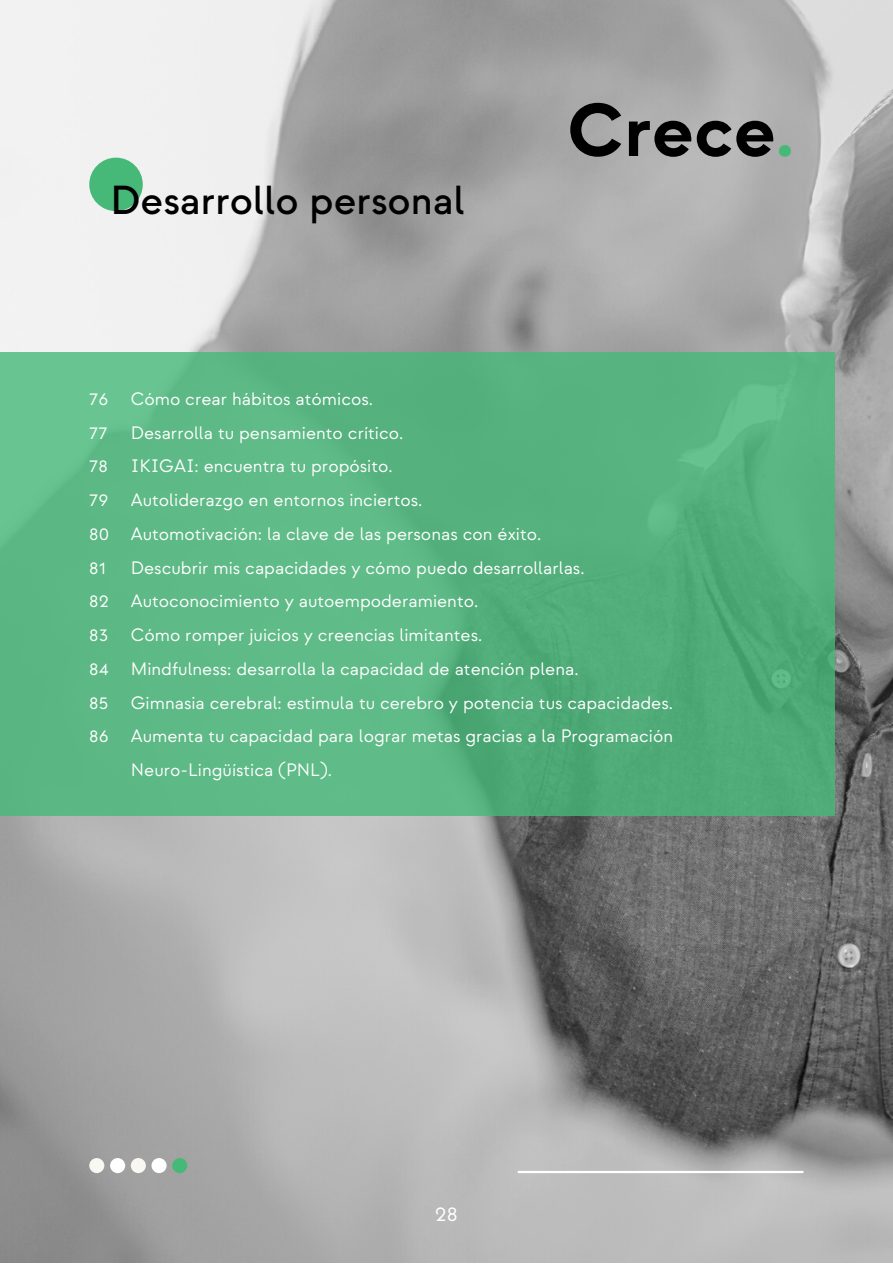
<style>
.page{position:relative;width:893px;height:1264px;background:#fff}
.page>*{position:absolute;margin:0;border:0;box-sizing:border-box;transform-origin:0 0}
.t1{font:700 74.85px "Strawford";color:#000}
.t2{font:500 40.5px "Strawford";color:#000}
.t3{font:21px "Strawford";color:#fff}
.t4{font:18px "Strawford";color:#fff}
.s1{color:#46b978}
</style>
<div class="page">
<img style="left:0;top:0;width:892px;height:1262px">
<div style="left:89px;top:1157px;width:15px;height:16px;background:#f8f7f2;border-radius:50%"></div>
<div style="left:110px;top:1157px;width:15px;height:16px;background:#fff;border-radius:50%"></div>
<hr style="left:517px;top:1170px;width:286px;height:3px;background:#fff">
<div style="left:131px;top:1157px;width:15px;height:16px;background:#f8f7f2;border-radius:50%"></div>
<div style="left:151px;top:1157px;width:15px;height:16px;background:#fff;border-radius:50%"></div>
<div style="left:172px;top:1157px;width:15px;height:16px;background:#46b978;border-radius:50%"></div>
<div style="left:89px;top:158px;width:54px;height:53px;background:#46b978;border-radius:50%"></div>
<div style="left:0;top:352px;width:834px;height:463px;background:linear-gradient(to right,#61bd89,#50ac78)"></div>
<p class="t2" style="left:110px;top:178px;width:356px">Desarrollo personal</p>
<p class="t1" style="left:567px;top:89px;width:228px">Crece<span class="s1">.</span></p>
<p class="t4" style="left:89px;top:389px;width:21px">76</p>
<p class="t4" style="left:89px;top:422px;width:20px">77</p>
<p class="t4" style="left:89px;top:456px;width:20px">78</p>
<p class="t4" style="left:89px;top:490px;width:21px">79</p>
<p class="t4" style="left:89px;top:523px;width:21px">80</p>
<p class="t4" style="left:89px;top:557px;width:18px">81</p>
<p class="t4" style="left:89px;top:591px;width:21px">82</p>
<p class="t4" style="left:89px;top:625px;width:20px">83</p>
<p class="t4" style="left:89px;top:658px;width:21px">84</p>
<p class="t4" style="left:89px;top:692px;width:21px">85</p>
<p class="t4" style="left:89px;top:726px;width:21px">86</p>
<p class="t4" style="left:131px;top:389px;width:244px">Cómo crear hábitos atómicos.</p>
<p class="t4" style="left:131px;top:422px;width:274px">Desarrolla tu pensamiento crítico.</p>
<p class="t4" style="left:131px;top:456px;width:263px">IKIGAI: encuentra tu propósito.</p>
<p class="t4" style="left:131px;top:490px;width:293px">Autoliderazgo en entornos inciertos.</p>
<p class="t4" style="left:131px;top:523px;width:412px">Automotivación: la clave de las personas con éxito.</p>
<p class="t4" style="left:131px;top:557px;width:455px">Descubrir mis capacidades y cómo puedo desarrollarlas.</p>
<p class="t4" style="left:131px;top:591px;width:349px">Autoconocimiento y autoempoderamiento.</p>
<p class="t4" style="left:131px;top:625px;width:353px">Cómo romper juicios y creencias limitantes.</p>
<p class="t4" style="left:131px;top:658px;width:449px">Mindfulness: desarrolla la capacidad de atención plena.</p>
<p class="t4" style="left:131px;top:692px;width:543px">Gimnasia cerebral: estimula tu cerebro y potencia tus capacidades.</p>
<p class="t4" style="left:131px;top:726px;width:544px">Aumenta tu capacidad para lograr metas gracias a la Programación</p>
<p class="t4" style="left:131px;top:759px;width:203px">Neuro-Lingüística (PNL).</p>
<p class="t3" style="left:435px;top:1202px;width:24px">28</p>
</div>
